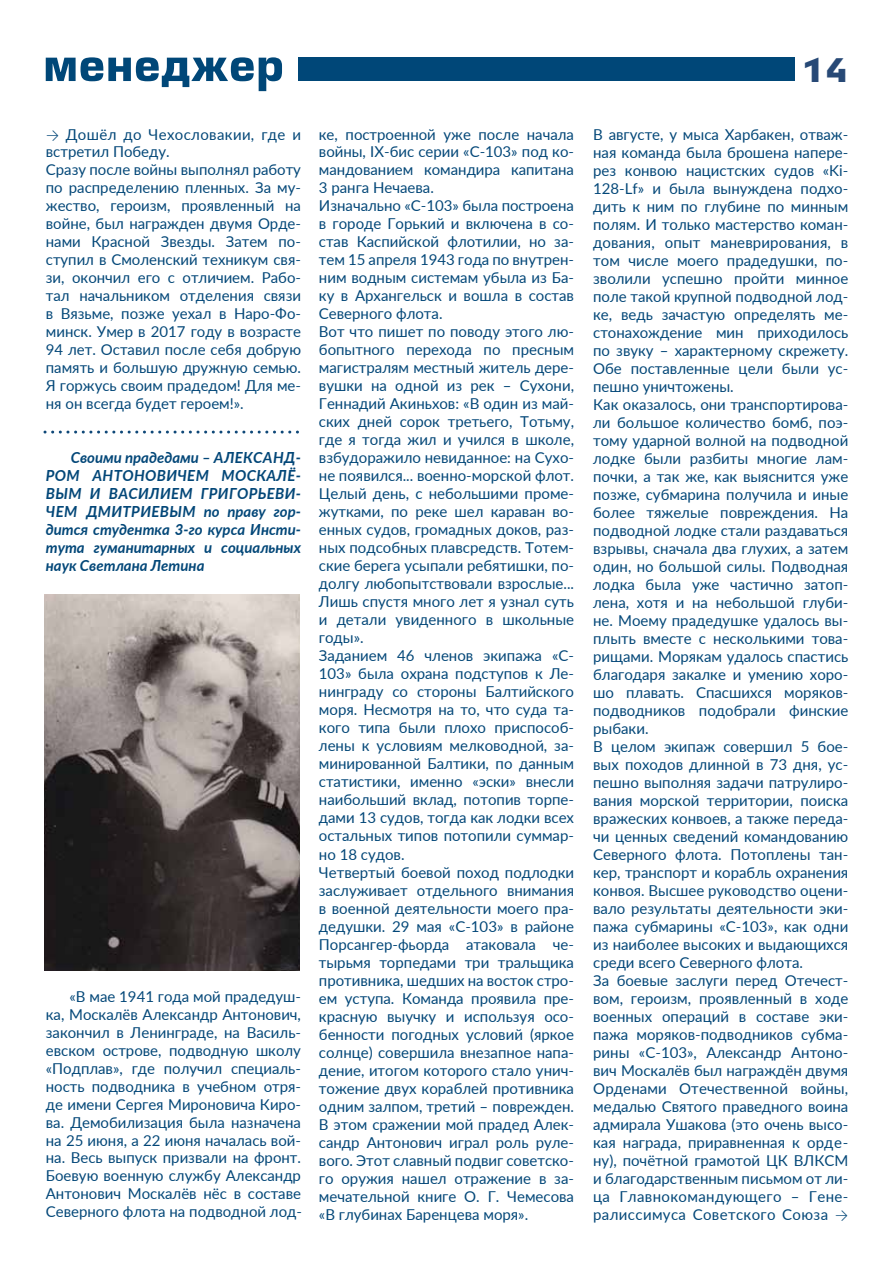
<style>
.page{position:relative;width:893px;height:1263px;background:#fff}
.page>*{position:absolute;margin:0;border:0;box-sizing:border-box;transform-origin:0 0}
.t1{font:34.5px "Parangon 530 C";color:#274976}
.t2{font:15px/18px "Lato";color:#034778}
.t3{font:italic 700 15px/18px "Lato";color:#034778;text-align:justify}
.s1{font-family:"Calibri";font-weight:300}
</style>
<div class="page">
<svg style="left:46px;top:57px;width:236px;height:34px"></svg>
<div style="left:298px;top:58px;width:496px;height:23px;background:#004778"></div>
<img style="left:45px;top:594px;width:255px;height:377px">
<svg style="left:45px;top:431px;width:254px;height:3px"></svg>
<h1 class="t1" style="left:802px;top:52px;width:48px">14</h1>
<p class="t2" style="left:46px;top:125px;width:257px"><span class="s1">→</span> Дошёл до Чехословакии, где и встретил Победу.<br>Сразу после войны выполнял работу по распределению пленных. За му&shy;жество, героизм, проявленный на войне, был награжден двумя Орде&shy;нами Красной Звезды. Затем по&shy;ступил в Смоленский техникум свя&shy;зи, окончил его с отличием. Рабо&shy;тал начальником отделения связи в Вязьме, позже уехал в Наро-Фо&shy;минск. Умер в 2017 году в возрасте<br>94 лет. Оставил после себя добрую память и большую дружную семью.<br>Я горжусь своим прадедом! Для ме&shy;ня он всегда будет героем!».</p>
<p class="t3" style="left:46px;top:448px;width:257px;text-indent:25px">Своими прадедами – АЛЕКСАНД-РОМ АНТОНОВИЧЕМ МОСКАЛЁ-ВЫМ И ВАСИЛИЕМ ГРИГОРЬЕВИ-ЧЕМ ДМИТРИЕВЫМ по праву гор&shy;дится студентка 3-го курса Инсти&shy;тута гуманитарных и социальных наук Светлана Летина</p>
<p class="t2" style="left:46px;top:987px;width:258px;text-align:justify;text-indent:24px">«В мае 1941 года мой прадедуш&shy;ка, Москалёв Александр Антонович, закончил в Ленинграде, на Василь&shy;евском острове, подводную школу «Подплав», где получил специаль&shy;ность подводника в учебном отря&shy;де имени Сергея Мироновича Киро&shy;ва. Демобилизация была назначена на 25 июня, а 22 июня началась вой&shy;на. Весь выпуск призвали на фронт.<br>Боевую военную службу Александр Антонович Москалёв нёс в составе Северного флота на подводной лод-</p>
<p class="t2" style="left:319px;top:125px;width:257px">ке, построенной уже после начала войны, IX-бис серии «С-103» под ко&shy;мандованием командира капитана<br>3 ранга Нечаева.<br>Изначально «С-103» была построена в городе Горький и включена в со&shy;став Каспийской флотилии, но за&shy;тем 15 апреля 1943 года по внутрен&shy;ним водным системам убыла из Ба&shy;ку в Архангельск и вошла в состав<br>Северного флота.<br>Вот что пишет по поводу этого лю&shy;бопытного перехода по пресным магистралям местный житель дере&shy;вушки на одной из рек – Сухони,<br>Геннадий Акиньхов: «В один из май&shy;ских дней сорок третьего, Тотьму, где я тогда жил и учился в школе, взбудоражило невиданное: на Сухо&shy;не появился... военно-морской флот.<br>Целый день, с небольшими проме&shy;жутками, по реке шел караван во&shy;енных судов, громадных доков, раз&shy;ных подсобных плавсредств. Тотем&shy;ские берега усыпали ребятишки, по&shy;долгу любопытствовали взрослые...<br>Лишь спустя много лет я узнал суть и детали увиденного в школьные годы».<br>Заданием 46 членов экипажа «С-<br>103» была охрана подступов к Ле&shy;нинграду со стороны Балтийского моря. Несмотря на то, что суда та&shy;кого типа были плохо приспособ&shy;лены к условиям мелководной, за&shy;минированной Балтики, по данным статистики, именно «эски» внесли наибольший вклад, потопив торпе&shy;дами 13 судов, тогда как лодки всех остальных типов потопили суммар&shy;но 18 судов.<br>Четвертый боевой поход подлодки заслуживает отдельного внимания в военной деятельности моего пра&shy;дедушки. 29 мая «С-103» в районе<br>Порсангер-фьорда атаковала че&shy;тырьмя торпедами три тральщика противника, шедших на восток стро&shy;ем уступа. Команда проявила пре&shy;красную выучку и используя осо&shy;бенности погодных условий (яркое солнце) совершила внезапное напа&shy;дение, итогом которого стало унич&shy;тожение двух кораблей противника одним залпом, третий – поврежден.<br>В этом сражении мой прадед Алек&shy;сандр Антонович играл роль руле&shy;вого. Этот славный подвиг советско&shy;го оружия нашел отражение в за&shy;мечательной книге О. Г. Чемесова «В глубинах Баренцева моря».</p>
<p class="t2" style="left:593px;top:125px;width:257px">В августе, у мыса Харбакен, отваж&shy;ная команда была брошена напере&shy;рез конвою нацистских судов «Ki-<br>128-Lf» и была вынуждена подхо&shy;дить к ним по глубине по минным полям. И только мастерство коман&shy;дования, опыт маневрирования, в том числе моего прадедушки, по&shy;зволили успешно пройти минное поле такой крупной подводной лод&shy;ке, ведь зачастую определять ме&shy;стонахождение мин приходилось по звуку – характерному скрежету.<br>Обе поставленные цели были ус&shy;пешно уничтожены.<br>Как оказалось, они транспортирова&shy;ли большое количество бомб, поэ&shy;тому ударной волной на подводной лодке были разбиты многие лам&shy;почки, а так же, как выяснится уже позже, субмарина получила и иные более тяжелые повреждения. На подводной лодке стали раздаваться взрывы, сначала два глухих, а затем один, но большой силы. Подводная лодка была уже частично затоп&shy;лена, хотя и на небольшой глуби&shy;не. Моему прадедушке удалось вы&shy;плыть вместе с несколькими това&shy;рищами. Морякам удалось спастись благодаря закалке и умению хоро&shy;шо плавать. Спасшихся моряков&shy;подводников подобрали финские рыбаки.<br>В целом экипаж совершил 5 бое&shy;вых походов длинной в 73 дня, ус&shy;пешно выполняя задачи патрулиро&shy;вания морской территории, поиска вражеских конвоев, а также переда&shy;чи ценных сведений командованию<br>Северного флота. Потоплены тан&shy;кер, транспорт и корабль охранения конвоя. Высшее руководство оцени&shy;вало результаты деятельности эки&shy;пажа субмарины «С-103», как одни из наиболее высоких и выдающихся среди всего Северного флота.<br>За боевые заслуги перед Отечест&shy;вом, героизм, проявленный в ходе военных операций в составе эки&shy;пажа моряков-подводников субма&shy;рины «С-103», Александр Антоно&shy;вич Москалёв был награждён двумя<br>Орденами Отечественной войны, медалью Святого праведного воина адмирала Ушакова (это очень высо&shy;кая награда, приравненная к орде&shy;ну), почётной грамотой ЦК ВЛКСМ и благодарственным письмом от ли&shy;ца Главнокомандующего – Гене&shy;ралиссимуса Советского Союза <span class="s1">→</span></p>
</div>
